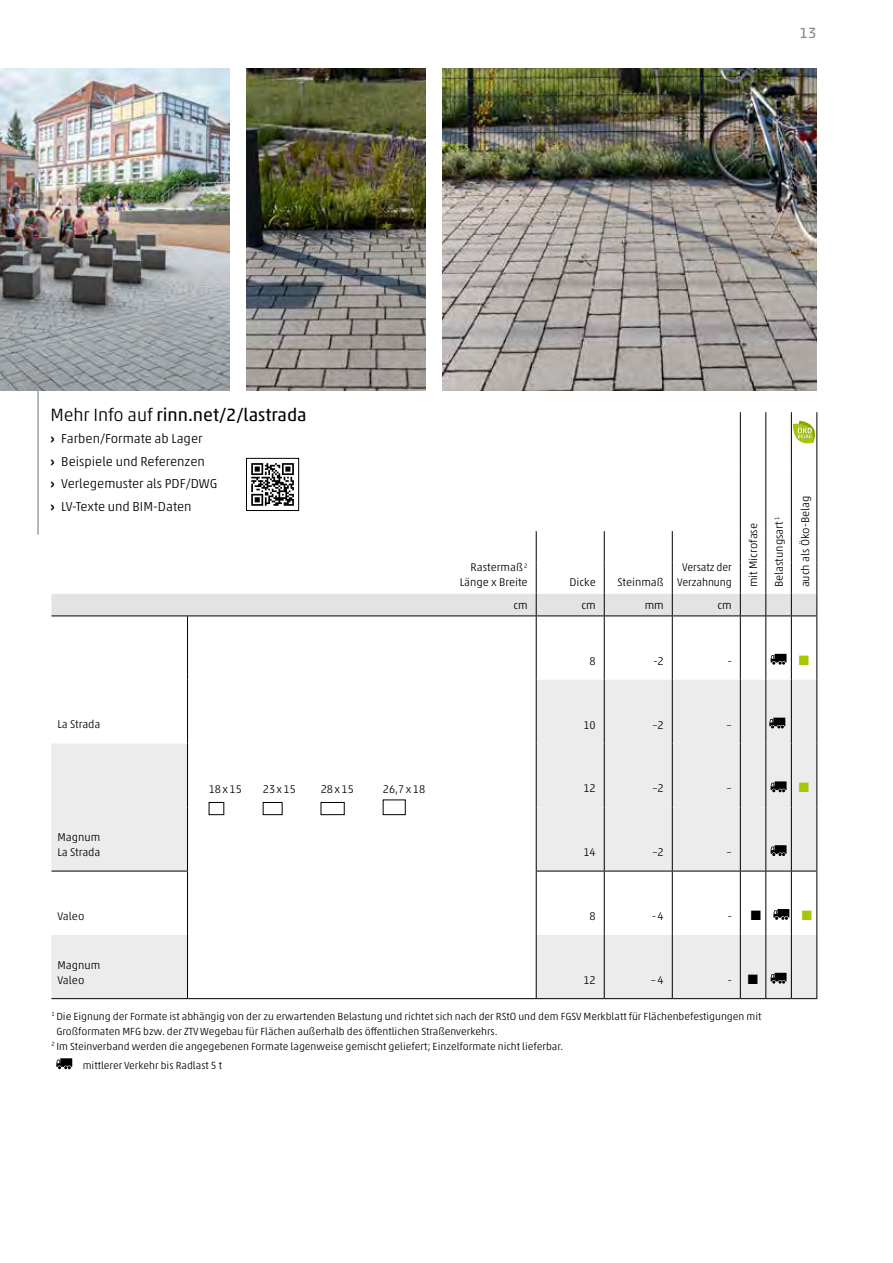
<style>
.page{position:relative;width:893px;height:1263px;background:#fff}
.page>*{position:absolute;margin:0;border:0;box-sizing:border-box;transform-origin:0 0}
.t1{font:18px "Akko Std";color:#000}
.t2{font:15px "Akko Std";color:#878988}
.t3{font:13.5px "Zapf Dingbats Std";color:#a6c700}
.t4{font:300 13.2px/22.5px "Akko Std";color:#000}
.t5{font:300 11.25px/15px "Akko Std";color:#000}
.t6{font:300 11.25px/15px "Akko Std";color:#000;text-align:center;scale:.95 1}
.t7{font:300 10.5px "Akko Std";color:#000}
.s1{font-weight:300}
.s2{font-weight:700}
</style>
<div class="page">
<img style="left:247px;top:68px;width:178px;height:323px">
<img style="left:0;top:68px;width:230px;height:323px">
<img style="left:442px;top:68px;width:374px;height:323px">
<svg style="left:251px;top:463px;width:43px;height:43px"></svg>
<div style="left:246px;top:458px;width:53px;height:53px;border:1px solid #000"></div>
<hr style="left:37px;top:390px;width:2px;height:145px;background:#9d9e9e">
<svg style="left:51px;top:680px;width:765px;height:318px"></svg>
<hr style="left:604px;top:680px;width:1px;height:63px;background:#000">
<hr style="left:672px;top:680px;width:1px;height:63px;background:#000">
<hr style="left:740px;top:680px;width:1px;height:63px;background:#000">
<hr style="left:765px;top:680px;width:1px;height:63px;background:#000">
<hr style="left:791px;top:680px;width:1px;height:63px;background:#000">
<hr style="left:536px;top:998px;width:68px;height:1px;background:#000">
<hr style="left:604px;top:998px;width:68px;height:1px;background:#000">
<hr style="left:672px;top:998px;width:68px;height:1px;background:#000">
<svg style="left:740px;top:998px;width:77px;height:1px"></svg>
<hr style="left:765px;top:412px;width:1px;height:56px;background:#000">
<hr style="left:765px;top:468px;width:1px;height:63px;background:#000">
<hr style="left:765px;top:531px;width:1px;height:31px;background:#000">
<hr style="left:765px;top:562px;width:1px;height:32px;background:#000">
<hr style="left:536px;top:531px;width:1px;height:31px;background:#000">
<hr style="left:536px;top:562px;width:1px;height:32px;background:#000">
<hr style="left:604px;top:531px;width:1px;height:31px;background:#000">
<hr style="left:672px;top:531px;width:1px;height:31px;background:#000">
<hr style="left:604px;top:562px;width:1px;height:32px;background:#000">
<hr style="left:672px;top:562px;width:1px;height:32px;background:#000">
<hr style="left:672px;top:616px;width:1px;height:64px;background:#000">
<hr style="left:740px;top:616px;width:1px;height:64px;background:#000">
<hr style="left:765px;top:616px;width:1px;height:64px;background:#000">
<hr style="left:791px;top:616px;width:1px;height:64px;background:#000">
<hr style="left:740px;top:743px;width:1px;height:64px;background:#000">
<hr style="left:791px;top:743px;width:1px;height:64px;background:#000">
<hr style="left:740px;top:871px;width:1px;height:64px;background:#000">
<hr style="left:765px;top:871px;width:1px;height:64px;background:#000">
<hr style="left:791px;top:871px;width:1px;height:64px;background:#000">
<hr style="left:740px;top:935px;width:1px;height:63px;background:#000">
<hr style="left:791px;top:935px;width:1px;height:63px;background:#000">
<hr style="left:188px;top:998px;width:348px;height:1px;background:#000">
<hr style="left:604px;top:616px;width:1px;height:64px;background:#000">
<hr style="left:604px;top:743px;width:1px;height:64px;background:#000">
<hr style="left:672px;top:743px;width:1px;height:64px;background:#000">
<hr style="left:765px;top:743px;width:1px;height:64px;background:#000">
<hr style="left:604px;top:871px;width:1px;height:64px;background:#000">
<hr style="left:672px;top:871px;width:1px;height:64px;background:#000">
<hr style="left:604px;top:935px;width:1px;height:63px;background:#000">
<hr style="left:672px;top:935px;width:1px;height:63px;background:#000">
<hr style="left:765px;top:935px;width:1px;height:63px;background:#000">
<hr style="left:740px;top:412px;width:1px;height:56px;background:#000">
<hr style="left:740px;top:468px;width:1px;height:63px;background:#000">
<hr style="left:740px;top:531px;width:1px;height:31px;background:#000">
<hr style="left:740px;top:562px;width:1px;height:32px;background:#000">
<hr style="left:791px;top:412px;width:1px;height:56px;background:#000">
<hr style="left:816px;top:412px;width:1px;height:56px;background:#000">
<hr style="left:791px;top:468px;width:1px;height:63px;background:#000">
<hr style="left:816px;top:468px;width:1px;height:63px;background:#000">
<hr style="left:791px;top:531px;width:1px;height:31px;background:#000">
<hr style="left:816px;top:531px;width:1px;height:31px;background:#000">
<hr style="left:791px;top:562px;width:1px;height:32px;background:#000">
<hr style="left:816px;top:562px;width:1px;height:32px;background:#000">
<div style="left:51px;top:594px;width:766px;height:22px;background:#e2e3e3"></div>
<hr style="left:816px;top:743px;width:1px;height:64px;background:#000">
<hr style="left:816px;top:680px;width:1px;height:63px;background:#000">
<hr style="left:816px;top:616px;width:1px;height:64px;background:#000">
<hr style="left:816px;top:935px;width:1px;height:63px;background:#000">
<hr style="left:816px;top:871px;width:1px;height:64px;background:#000">
<hr style="left:51px;top:998px;width:137px;height:1px;background:#000">
<hr style="left:187px;top:616px;width:1px;height:64px;background:#000">
<hr style="left:536px;top:616px;width:1px;height:64px;background:#000">
<hr style="left:187px;top:680px;width:1px;height:63px;background:#000">
<hr style="left:536px;top:680px;width:1px;height:63px;background:#000">
<hr style="left:187px;top:743px;width:1px;height:64px;background:#000">
<hr style="left:536px;top:743px;width:1px;height:64px;background:#000">
<hr style="left:187px;top:807px;width:1px;height:64px;background:#000">
<hr style="left:51px;top:871px;width:137px;height:1px;background:#000">
<hr style="left:187px;top:871px;width:1px;height:64px;background:#000">
<hr style="left:536px;top:871px;width:1px;height:64px;background:#000">
<hr style="left:187px;top:935px;width:1px;height:63px;background:#000">
<hr style="left:536px;top:935px;width:1px;height:63px;background:#000">
<svg style="left:793px;top:420px;width:25px;height:29px"></svg>
<div style="left:209px;top:802px;width:15px;height:13px;border:1px solid #000"></div>
<div style="left:263px;top:802px;width:19px;height:13px;border:1px solid #000"></div>
<div style="left:321px;top:802px;width:23px;height:13px;border:1px solid #000"></div>
<div style="left:383px;top:800px;width:23px;height:15px;border:1px solid #000"></div>
<svg style="left:771px;top:654px;width:15px;height:11px"></svg>
<svg style="left:769px;top:718px;width:16px;height:10px"></svg>
<svg style="left:771px;top:781px;width:15px;height:11px"></svg>
<svg style="left:536px;top:807px;width:281px;height:65px;background:#e1e1e1"></svg>
<svg style="left:773px;top:909px;width:16px;height:11px"></svg>
<svg style="left:771px;top:973px;width:15px;height:11px"></svg>
<svg style="left:56px;top:1058px;width:16px;height:11px"></svg>
<h2 class="t2" style="left:800px;top:24px;width:18px">13</h2>
<h1 class="t1" style="left:50px;top:403px;width:258px"><span class="s1">Mehr Info auf</span> rinn.net/2/lastrada</h1>
<p class="t4" style="left:50px;top:427px;width:169px"><span class="s2">›</span> Farben/Formate ab Lager<br><span class="s2">›</span> Beispiele und Referenzen<br><span class="s2">›</span> Verlegemuster als PDF/DWG <span class="s2">›</span> LV-Texte und BIM-Daten</p>
<p class="t5" style="left:57px;top:717px;width:45px">La Strada</p>
<p class="t5" style="left:57px;top:830px;width:45px">Magnum<br>La Strada</p>
<p class="t5" style="left:209px;top:782px;width:35px">18x15</p>
<p class="t5" style="left:263px;top:782px;width:35px">23x15</p>
<p class="t5" style="left:321px;top:782px;width:35px">28x15</p>
<p class="t5" style="left:383px;top:782px;width:44px">26,7x18</p>
<p class="t5" style="left:460px;top:560px;width:69px;text-align:right">Rastermaß <sup>2<br></sup>Länge x Breite</p>
<p class="t5" style="left:569px;top:575px;width:28px">Dicke</p>
<p class="t5" style="left:617px;top:575px;width:48px">Steinmaß</p>
<p class="t6" style="left:677px;top:560px;width:59px">Versatz der<br>Verzahnung</p>
<p class="t5" style="left:513px;top:597px;width:16px">cm</p>
<p class="t5" style="left:581px;top:597px;width:16px">cm</p>
<p class="t5" style="left:645px;top:597px;width:21px">mm</p>
<p class="t5" style="left:718px;top:597px;width:16px">cm</p>
<p class="t5" style="left:746px;top:587px;width:66px;rotate:-90deg">mit Microfase</p>
<p class="t5" style="left:771px;top:587px;width:72px;rotate:-90deg">Belastungsart <sup>1</sup></p>
<p class="t5" style="left:798px;top:587px;width:93px;rotate:-90deg">auch als Öko-Belag</p>
<p class="t5" style="left:590px;top:653px;width:8px">8</p>
<p class="t5" style="left:653px;top:653px;width:12px">-2</p>
<p class="t5" style="left:728px;top:653px;width:6px">-</p>
<p class="t3" style="left:799px;top:654px;width:12px">■</p>
<p class="t5" style="left:583px;top:717px;width:14px">10</p>
<p class="t5" style="left:652px;top:717px;width:13px">–2</p>
<p class="t5" style="left:727px;top:717px;width:7px">–</p>
<p class="t5" style="left:583px;top:781px;width:14px">12</p>
<p class="t5" style="left:652px;top:781px;width:13px">–2</p>
<p class="t5" style="left:727px;top:781px;width:7px">–</p>
<p class="t3" style="left:799px;top:781px;width:12px">■</p>
<p class="t5" style="left:583px;top:845px;width:14px">14</p>
<p class="t5" style="left:652px;top:845px;width:13px">–2</p>
<p class="t5" style="left:727px;top:845px;width:7px">–</p>
<p class="t5" style="left:57px;top:908px;width:28px">Valeo</p>
<p class="t5" style="left:590px;top:908px;width:8px">8</p>
<p class="t5" style="left:652px;top:908px;width:13px">-4</p>
<p class="t5" style="left:728px;top:908px;width:35px">- ■</p>
<p class="t3" style="left:802px;top:909px;width:12px">■</p>
<p class="t5" style="left:57px;top:957px;width:44px">Magnum<br>Valeo</p>
<p class="t5" style="left:583px;top:972px;width:14px">12</p>
<p class="t5" style="left:651px;top:972px;width:14px">–4</p>
<p class="t5" style="left:728px;top:972px;width:32px">- ■</p>
<p class="t7" style="left:51px;top:1010px;width:711px"><sup>1</sup> Die Eignung der Formate ist abhängig von der zu erwartenden Belastung und richtet sich nach der RStO und dem FGSV Merkblatt für Flächenbefestigungen mit</p>
<p class="t7" style="left:56px;top:1025px;width:443px">Großformaten MFG bzw. der ZTV Wegebau für Flächen außerhalb des öffentlichen Straßenverkehrs.</p>
<p class="t7" style="left:51px;top:1040px;width:513px"><sup>2</sup> Im Steinverband werden die angegebenen Formate lagenweise gemischt geliefert; Einzelformate nicht lieferbar.</p>
<p class="t7" style="left:83px;top:1059px;width:141px">mittlerer Verkehr bis Radlast 5 t</p>
</div>
